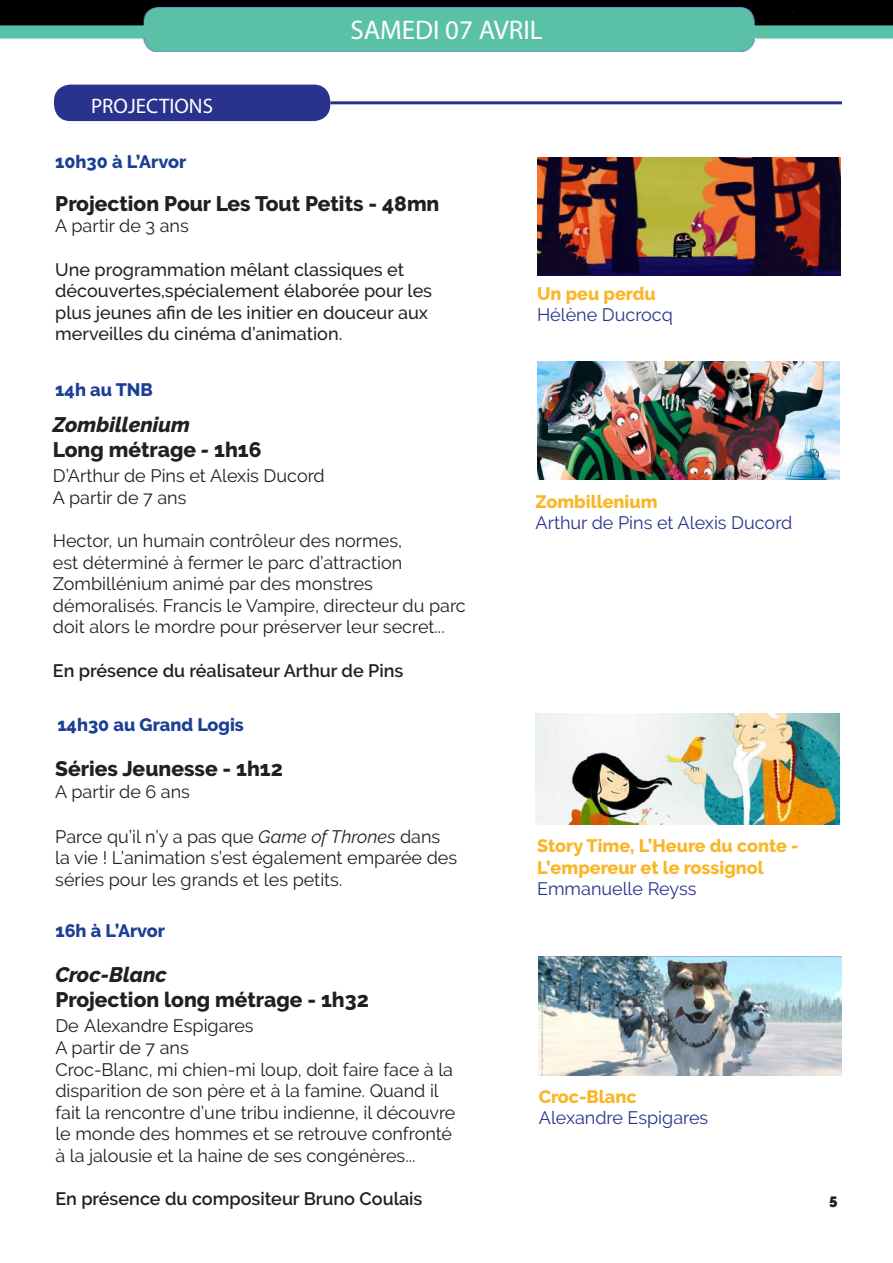
<style>
.page{position:relative;width:893px;height:1263px;background:#fff}
.page>*{position:absolute;margin:0;border:0;box-sizing:border-box;transform-origin:0 0}
.t1{font:27px "Myriad Pro";color:#fff}
.t2{font:800 21px/25.2px "Raleway";color:#231f20}
.t3{font:21px "Myriad Pro";color:#fff}
.t4{font:italic 800 21px "Raleway";color:#231f20}
.t5{font:18px/21.6px "Raleway";color:#231f20}
.t6{font:500 18px/21.6px "Raleway";color:#231f20}
.t7{font:800 18px/21.6px "Raleway";color:#fab629}
.t8{font:18px "Raleway";color:#29338d}
.t9{font:600 18px "Raleway";color:#231f20}
.t10{font:800 18px "Raleway";color:#1b3f94}
.t11{font:900 15px "Raleway";color:#231f20}
.s1{font-style:italic}
</style>
<div class="page">
<img style="left:0;top:0;width:799px;height:52px">
<img style="left:799px;top:0;width:94px;height:40px">
<div style="left:54px;top:85px;width:276px;height:36px;background:#29338d;border-radius:16px"></div>
<hr style="left:330px;top:101px;width:512px;height:3px;background:#29338d">
<img style="left:537px;top:157px;width:304px;height:119px">
<img style="left:537px;top:362px;width:303px;height:118px">
<img style="left:539px;top:957px;width:303px;height:118px">
<img style="left:536px;top:713px;width:304px;height:112px">
<p class="t3" style="left:91px;top:93px;width:123px">PROJECTIONS</p>
<h1 class="t1" style="left:350px;top:14px;width:194px">SAMEDI 07 AVRIL</h1>
<p class="t10" style="left:55px;top:151px;width:133px">10h30 à L’Arvor</p>
<p class="t2" style="left:55px;top:191px;width:386px">Projection Pour Les Tout Petits - 48mn</p>
<p class="t5" style="left:55px;top:215px;width:135px">A partir de 3 ans</p>
<p class="t6" style="left:55px;top:258px;width:378px">Une programmation mêlant classiques et découvertes,spécialement élaborée pour les plus jeunes afin de les initier en douceur aux merveilles du cinéma d’animation.</p>
<p class="t10" style="left:55px;top:379px;width:99px">14h au TNB</p>
<p class="t2" style="left:53px;top:412px;width:210px"><span class="s1">Zombillenium<br></span>Long métrage <span class="s1">-</span> 1h16</p>
<p class="t5" style="left:53px;top:465px;width:273px">D’Arthur de Pins et Alexis Ducord<br>A partir de 7 ans</p>
<p class="t5" style="left:53px;top:530px;width:414px">Hector, un humain contrôleur des normes,<br>est déterminé à fermer le parc d’attraction Zombillénium animé par des monstres démoralisés. Francis le Vampire, directeur du parc doit alors le mordre pour préserver leur secret...</p>
<p class="t9" style="left:53px;top:660px;width:352px">En présence du réalisateur Arthur de Pins</p>
<p class="t10" style="left:57px;top:714px;width:188px">14h30 au Grand Logis</p>
<p class="t2" style="left:55px;top:756px;width:229px">Séries Jeunesse - 1h12</p>
<p class="t5" style="left:55px;top:781px;width:136px">A partir de 6 ans</p>
<p class="t5" style="left:55px;top:825px;width:403px">Parce qu’il n’y a pas que <span class="s1">Game of Thrones</span> dans la vie ! L’animation s’est également emparée des séries pour les grands et les petits.</p>
<p class="t10" style="left:55px;top:921px;width:111px">16h à L’Arvor</p>
<p class="t4" style="left:55px;top:962px;width:113px">Croc-Blanc</p>
<p class="t2" style="left:55px;top:987px;width:315px">Projection long métrage - 1h32</p>
<p class="t5" style="left:55px;top:1015px;width:402px">De Alexandre Espigares<br>A partir de 7 ans<br>Croc-Blanc, mi chien-mi loup, doit faire face à la disparition de son père et à la famine. Quand il fait la rencontre d’une tribu indienne, il découvre le monde des hommes et se retrouve confronté à la jalousie et la haine de ses congénères...</p>
<p class="t9" style="left:55px;top:1188px;width:369px">En présence du compositeur Bruno Coulais</p>
<p class="t7" style="left:537px;top:283px;width:120px">Un peu perdu</p>
<p class="t8" style="left:537px;top:305px;width:137px">Hélène Ducrocq</p>
<p class="t7" style="left:536px;top:491px;width:124px">Zombillenium</p>
<p class="t8" style="left:536px;top:512px;width:258px">Arthur de Pins et Alexis Ducord</p>
<p class="t7" style="left:537px;top:835px;width:263px">Story Time, L’Heure du conte -<br>L’empereur et le rossignol</p>
<p class="t8" style="left:537px;top:878px;width:161px">Emmanuelle Reyss</p>
<p class="t7" style="left:539px;top:1086px;width:99px">Croc-Blanc</p>
<p class="t8" style="left:539px;top:1107px;width:171px">Alexandre Espigares</p>
<p class="t11" style="left:829px;top:1191px;width:10px">5</p>
</div>
